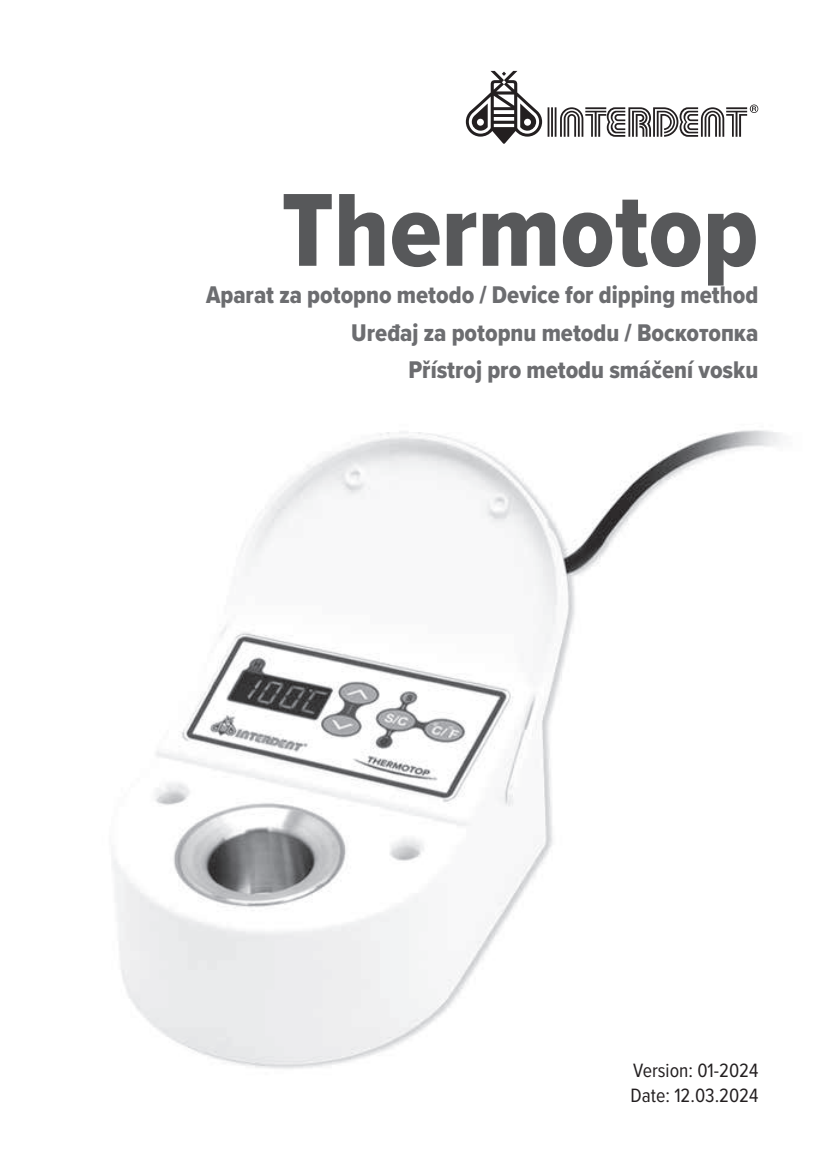
<style>
.page{position:relative;width:815px;height:1170px;background:#fff}
.page>*{position:absolute;margin:0;border:0;box-sizing:border-box;transform-origin:0 0}
.t1{font:107.5px "Proxima Nova Cond Extrabld";color:#57585a}
.t2{font:25px/37.5px "Proxima Nova Cond Extrabld";color:#6c6d70;text-align:right}
.t3{font:20px/25px "Proxima Nova Cond";color:#231f20}
</style>
<div class="page">
<img style="left:112px;top:430px;width:668px;height:639px">
<svg style="left:466px;top:71px;width:76px;height:73px"></svg>
<svg style="left:548px;top:104px;width:210px;height:33px"></svg>
<h1 class="t1" style="left:282px;top:151px;width:478px">Thermotop</h1>
<p class="t2" style="left:206px;top:276px;width:554px">Aparat za potopno metodo / Device for dipping method<br>Uređaj za potopnu metodu / Воскотопка<br>Přístroj pro metodu smáčení vosku</p>
<p class="t3" style="left:631px;top:1056px;width:129px">Version: 01-2024<br>Date: 12.03.2024</p>
</div>
